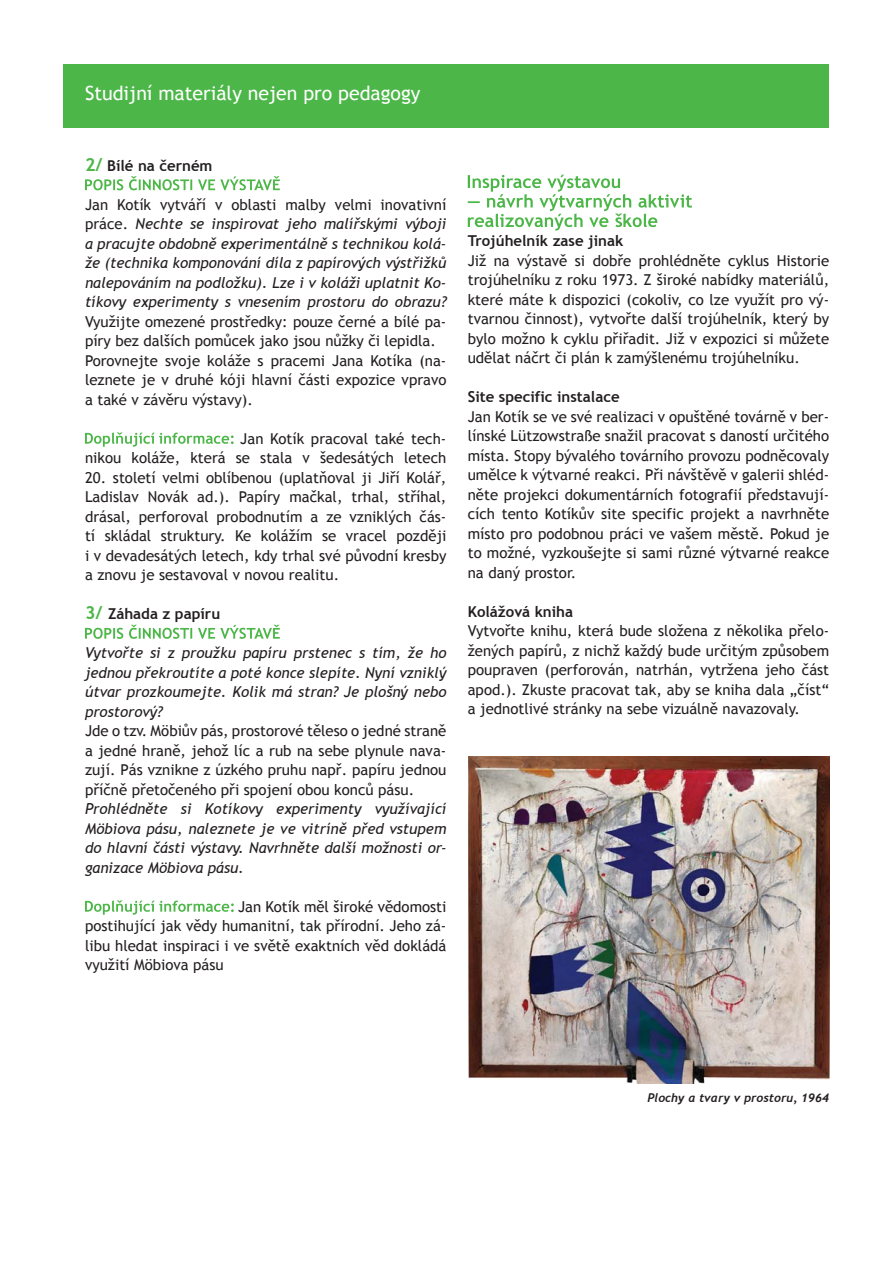
<style>
.page{position:relative;width:893px;height:1263px;background:#fff}
.page>*{position:absolute;margin:0;border:0;box-sizing:border-box;transform-origin:0 0}
.t1{font:19.5px "Trebuchet MS";color:#fff}
.t2{font:15px/19.5px "Trebuchet MS";color:#231f20;text-align:justify}
.t3{font:italic 15px/19.5px "Trebuchet MS";color:#231f20;text-align:justify}
.t4{font:700 15px "Trebuchet MS";color:#231f20}
.t5{font:italic 700 12px "Trebuchet";color:#231f20}
.s1{font-size:18px;color:#4cb748}
.s2{font-style:normal}
</style>
<div class="page">
<div style="left:64px;top:64px;width:765px;height:64px;background:#4cb748"></div>
<svg style="left:85px;top:176px;width:195px;height:14px"></svg>
<svg style="left:85px;top:432px;width:149px;height:15px"></svg>
<svg style="left:85px;top:625px;width:195px;height:14px"></svg>
<svg style="left:85px;top:900px;width:149px;height:15px"></svg>
<svg style="left:468px;top:175px;width:224px;height:56px"></svg>
<img style="left:469px;top:757px;width:360px;height:326px">
<h1 class="t1" style="left:85px;top:81px;width:337px">Studijní materiály nejen pro pedagogy</h1>
<p class="t4" style="left:85px;top:157px;width:129px"><span class="s1">2/</span> Bílé na černém</p>
<p class="t3" style="left:85px;top:195px;width:363px"><span class="s2">Jan Kotík vytváří v oblasti malby velmi inovativní práce.</span> Nechte se inspirovat jeho malířskými výboji a pracujte obdobně experimentálně s technikou kolá&shy;že (technika komponování díla z papírových výstřižků nalepováním na podložku). Lze i v koláži uplatnit Ko&shy;tíkovy experimenty s vnesením prostoru do obrazu?</p>
<p class="t2" style="left:85px;top:312px;width:363px;text-align:left">Využijte omezené prostředky: pouze černé a bílé pa&shy;píry bez dalších pomůcek jako jsou nůžky či lepidla.<br>Porovnejte svoje koláže s pracemi Jana Kotíka (na&shy;leznete je v druhé kóji hlavní části expozice vpravo a také v závěru výstavy).</p>
<p class="t2" style="left:85px;top:429px;width:363px;text-align:right">Jan Kotík pracoval také tech-<br>nikou koláže, která se stala v šedesátých letech</p>
<p class="t2" style="left:85px;top:468px;width:363px">20. století velmi oblíbenou (uplatňoval ji Jiří Kolář, Ladislav Novák ad.). Papíry mačkal, trhal, stříhal, drásal, perforoval probodnutím a ze vzniklých čás&shy;tí skládal struktury. Ke kolážím se vracel později i v devadesátých letech, kdy trhal své původní kresby a znovu je sestavoval v novou realitu.</p>
<p class="t4" style="left:85px;top:605px;width:137px"><span class="s1">3/</span> Záhada z papíru</p>
<p class="t3" style="left:85px;top:643px;width:363px">Vytvořte si z proužku papíru prstenec s tím, že ho jednou překroutíte a poté konce slepíte. Nyní vzniklý útvar prozkoumejte. Kolik má stran? Je plošný nebo prostorový?</p>
<p class="t2" style="left:85px;top:721px;width:363px">Jde o tzv. Möbiův pás, prostorové těleso o jedné straně a jedné hraně, jehož líc a rub na sebe plynule nava&shy;zují. Pás vznikne z úzkého pruhu např. papíru jednou příčně přetočeného při spojení obou konců pásu.</p>
<p class="t3" style="left:85px;top:799px;width:363px">Prohlédněte si Kotíkovy experimenty využívající Möbiova pásu, naleznete je ve vitríně před vstupem do hlavní části výstavy. Navrhněte další možnosti or&shy;ganizace Möbiova pásu.</p>
<p class="t2" style="left:85px;top:897px;width:363px;text-indent:153px">Jan Kotík měl široké vědomosti postihující jak vědy humanitní, tak přírodní. Jeho zá&shy;libu hledat inspiraci i ve světě exaktních věd dokládá využití Möbiova pásu</p>
<p class="t4" style="left:468px;top:232px;width:157px">Trojúhelník zase jinak</p>
<p class="t2" style="left:468px;top:251px;width:363px">Již na výstavě si dobře prohlédněte cyklus Historie trojúhelníku z roku 1973. Z široké nabídky materiálů, které máte k dispozici (cokoliv, co lze využít pro vý&shy;tvarnou činnost), vytvořte další trojúhelník, který by bylo možno k cyklu přiřadit. Již v expozici si můžete udělat náčrt či plán k zamýšlenému trojúhelníku.</p>
<p class="t4" style="left:468px;top:388px;width:153px">Site specific instalace</p>
<p class="t2" style="left:468px;top:407px;width:363px">Jan Kotík se ve své realizaci v opuštěné továrně v ber&shy;línské Lützowstraße snažil pracovat s daností určitého místa. Stopy bývalého továrního provozu podněcovaly umělce k výtvarné reakci. Při návštěvě v galerii shléd&shy;něte projekci dokumentárních fotografií představují&shy;cích tento Kotíkův site specific projekt a navrhněte místo pro podobnou práci ve vašem městě. Pokud je to možné, vyzkoušejte si sami různé výtvarné reakce na daný prostor.</p>
<p class="t4" style="left:468px;top:603px;width:107px">Kolážová kniha</p>
<p class="t2" style="left:468px;top:621px;width:363px">Vytvořte knihu, která bude složena z několika přelo&shy;žených papírů, z nichž každý bude určitým způsobem poupraven (perforován, natrhán, vytržena jeho část apod.). Zkuste pracovat tak, aby se kniha dala „číst“ a jednotlivé stránky na sebe vizuálně navazovaly.</p>
<p class="t5" style="left:647px;top:1090px;width:183px">Plochy a tvary v prostoru, 1964</p>
</div>
